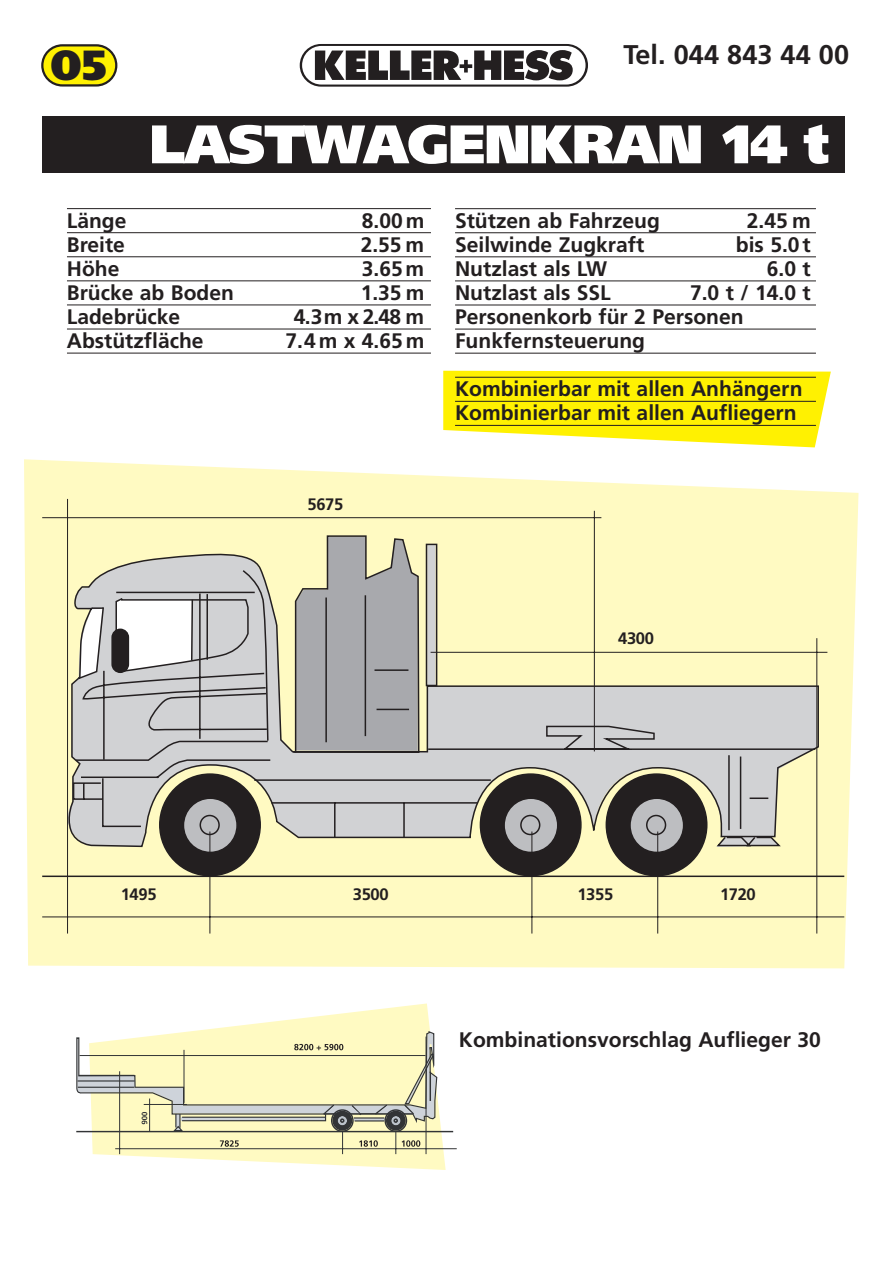
<style>
.page{position:relative;width:893px;height:1263px;background:#fff}
.page>*{position:absolute;margin:0;border:0;box-sizing:border-box;transform-origin:0 0}
.t1{font:900 54.15px "Frutiger";letter-spacing:-.02em;color:#fff}
.t2{font:900 42.15px "Frutiger";color:#231f20}
.t3{font:700 27px "Frutiger";color:#231f20}
.t4{font:700 21px/24.2px "Frutiger";color:#231f20}
.t5{font:700 16.65px "Frutiger";letter-spacing:-.02em;color:#231f20}
</style>
<div class="page">
<svg style="left:24px;top:459px;width:834px;height:509px;background:#fef9c8"></svg>
<svg style="left:443px;top:371px;width:387px;height:76px;background:#fdf122"></svg>
<div style="left:42px;top:116px;width:802px;height:56px;background:#231f20"></div>
<hr style="left:67px;top:208px;width:364px;height:1px;background:#231f20">
<hr style="left:67px;top:232px;width:364px;height:1px;background:#231f20">
<hr style="left:67px;top:257px;width:364px;height:1px;background:#231f20">
<hr style="left:67px;top:281px;width:364px;height:1px;background:#231f20">
<hr style="left:67px;top:305px;width:364px;height:1px;background:#231f20">
<hr style="left:67px;top:329px;width:364px;height:1px;background:#231f20">
<hr style="left:67px;top:353px;width:364px;height:1px;background:#231f20">
<hr style="left:455px;top:208px;width:361px;height:1px;background:#231f20">
<hr style="left:455px;top:233px;width:361px;height:1px;background:#231f20">
<hr style="left:455px;top:257px;width:361px;height:1px;background:#231f20">
<hr style="left:455px;top:281px;width:361px;height:1px;background:#231f20">
<hr style="left:455px;top:305px;width:361px;height:1px;background:#231f20">
<hr style="left:455px;top:329px;width:361px;height:1px;background:#231f20">
<hr style="left:455px;top:353px;width:361px;height:1px;background:#231f20">
<hr style="left:455px;top:377px;width:361px;height:1px;background:#231f20">
<hr style="left:455px;top:401px;width:361px;height:1px;background:#231f20">
<hr style="left:455px;top:425px;width:361px;height:1px;background:#231f20">
<svg style="left:292px;top:535px;width:128px;height:8px"></svg>
<svg style="left:72px;top:543px;width:744px;height:8px;background:#f6f1be"></svg>
<svg style="left:41px;top:551px;width:804px;height:327px;background:#cbc9b3"></svg>
<hr style="left:42px;top:917px;width:802px;height:1px;background:#231f20">
<hr style="left:42px;top:517px;width:559px;height:1px;background:#231f20">
<hr style="left:430px;top:652px;width:397px;height:1px;background:#231f20">
<hr style="left:67px;top:499px;width:1px;height:435px;background:#231f20">
<hr style="left:594px;top:511px;width:1px;height:240px;background:#231f20">
<hr style="left:816px;top:638px;width:1px;height:296px;background:#231f20">
<hr style="left:210px;top:832px;width:1px;height:102px;background:#231f20">
<hr style="left:531px;top:832px;width:1px;height:102px;background:#231f20">
<hr style="left:657px;top:832px;width:1px;height:102px;background:#231f20">
<svg style="left:93px;top:1003px;width:352px;height:167px"></svg>
<hr style="left:76px;top:1131px;width:377px;height:1px;background:#323436">
<hr style="left:115px;top:1148px;width:342px;height:1px;background:#323436">
<svg style="left:76px;top:1031px;width:361px;height:123px;background:#e5e1b8"></svg>
<svg style="left:300px;top:44px;width:288px;height:43px"></svg>
<svg style="left:41px;top:44px;width:76px;height:43px;background:#e1d626"></svg>
<h2 class="t2" style="left:51px;top:48px;width:58px">05</h2>
<p class="t3" style="left:623px;top:43px;width:227px">Tel. 044 843 44 00</p>
<h1 class="t1" style="left:149px;top:123px;width:681px">LASTWAGENKRAN 14 t</h1>
<p class="t4" style="left:67px;top:210px;width:61px">Länge</p>
<p class="t4" style="left:362px;top:210px;width:64px">8.00 m</p>
<p class="t4" style="left:67px;top:234px;width:59px">Breite</p>
<p class="t4" style="left:360px;top:234px;width:65px">2.55 m</p>
<p class="t4" style="left:67px;top:258px;width:54px">Höhe</p>
<p class="t4" style="left:362px;top:258px;width:64px">3.65 m</p>
<p class="t4" style="left:67px;top:282px;width:168px">Brücke ab Boden</p>
<p class="t4" style="left:361px;top:282px;width:65px">1.35 m</p>
<p class="t4" style="left:67px;top:306px;width:115px">Ladebrücke</p>
<p class="t4" style="left:294px;top:306px;width:132px">4.3m x 2.48 m</p>
<p class="t4" style="left:67px;top:330px;width:138px">Abstützfläche</p>
<p class="t4" style="left:285px;top:330px;width:140px">7.4m x 4.65 m</p>
<p class="t5" style="left:307px;top:498px;width:37px">5675</p>
<p class="t4" style="left:455px;top:210px;width:206px">Stützen ab Fahrzeug</p>
<p class="t4" style="left:746px;top:210px;width:65px">2.45 m</p>
<p class="t4" style="left:455px;top:234px;width:191px">Seilwinde Zugkraft</p>
<p class="t4" style="left:735px;top:234px;width:76px">bis 5.0 t</p>
<p class="t4" style="left:455px;top:258px;width:154px">Nutzlast als LW</p>
<p class="t4" style="left:766px;top:258px;width:45px">6.0 t</p>
<p class="t4" style="left:455px;top:282px;width:157px">Nutzlast als SSL</p>
<p class="t4" style="left:455px;top:282px;width:357px;text-indent:235px">7.0 t / 14.0 t<br>Personenkorb für 2 Personen<br>Funkfernsteuerung</p>
<p class="t4" style="left:455px;top:379px;width:349px">Kombinierbar mit allen Anhängern<br>Kombinierbar mit allen Aufliegern</p>
<p class="t5" style="left:618px;top:632px;width:37px">4300</p>
<p class="t5" style="left:121px;top:888px;width:37px">1495</p>
<p class="t5" style="left:353px;top:888px;width:37px">3500</p>
<p class="t5" style="left:577px;top:888px;width:37px">1355</p>
<p class="t5" style="left:720px;top:888px;width:37px">1720</p>
<p class="t4" style="left:459px;top:1029px;width:363px">Kombinationsvorschlag Auflieger 30</p>
</div>
